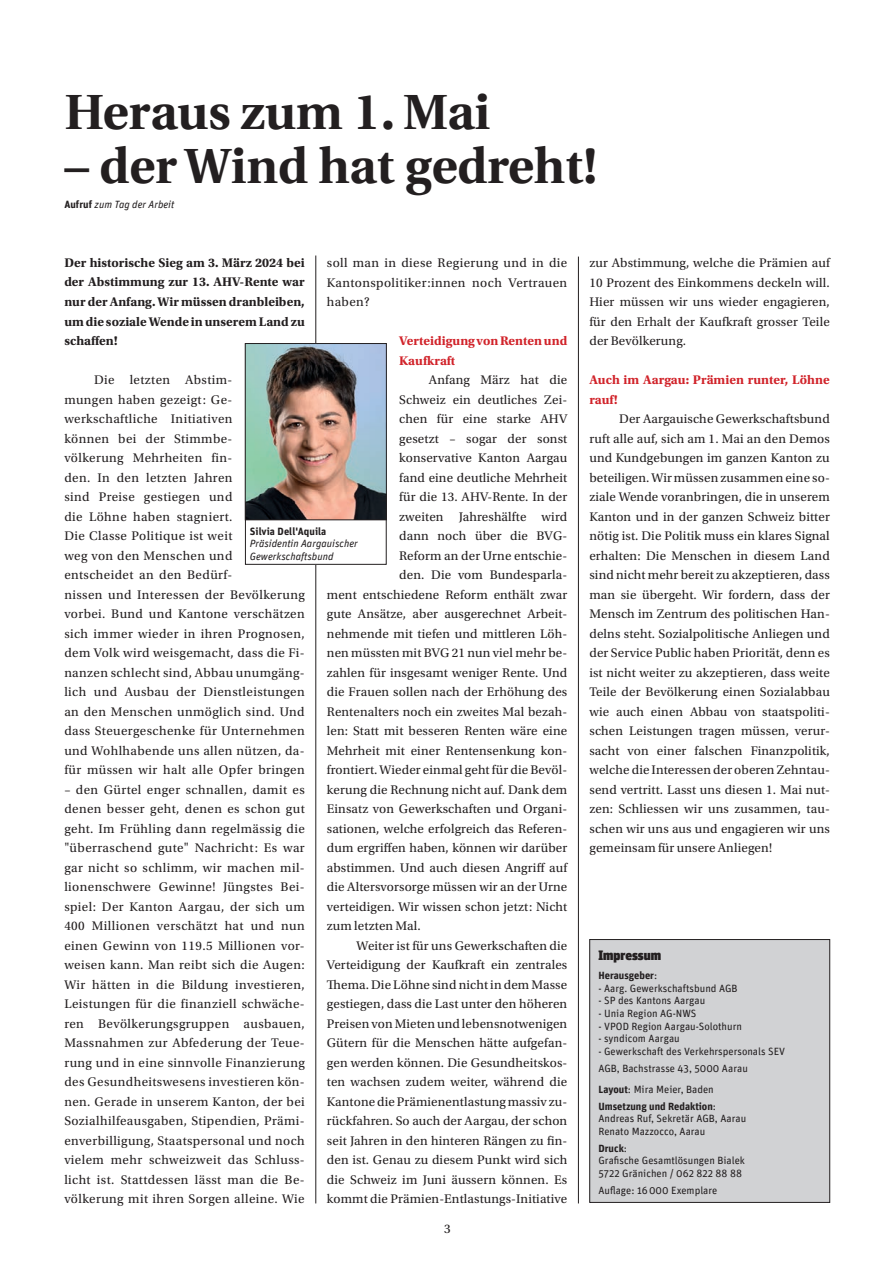
<style>
.page{position:relative;width:893px;height:1263px;background:#fff}
.page>*{position:absolute;margin:0;border:0;box-sizing:border-box;transform-origin:0 0}
.t1{font:700 49.5px "Utopia";color:#231f20}
.t2{font:900 13.5px "Unit";color:#231f20}
.t3{font:13.2px/19.5px "Utopia Std";letter-spacing:.01em;color:#231f20;text-align:justify}
.t4{font:13.2px/19.5px "Utopia Std";letter-spacing:.03em;color:#231f20}
.t5{font:700 13.2px/19.5px "Utopia Std";color:#231f20;text-align:justify}
.t6{font:700 13.2px/19.5px "Utopia Std";color:#d1232a}
.t7{font:10.5px/12.6px "Unit";color:#231f20}
.t8{font:italic 10.5px/12.6px "Unit";color:#231f20}
.t9{font:700 10.5px/16.8px "Unit";color:#231f20}
.t10{font:700 10.5px "Unit OT";letter-spacing:.005em;color:#231f20}
.s1{font-family:"Unit OT";font-weight:700;font-style:normal}
.s2{font-weight:400}
.s3{font-weight:700}
</style>
<div class="page">
<hr style="left:578px;top:257px;width:1px;height:946px;background:#231f20">
<hr style="left:316px;top:255px;width:1px;height:948px;background:#231f20">
<img style="left:247px;top:345px;width:137px;height:173px">
<div style="left:245px;top:343px;width:141px;height:177px;border:1px solid #231f20"></div>
<div style="left:590px;top:939px;width:240px;height:263px;background:#d1d2d4"></div>
<div style="left:589px;top:939px;width:241px;height:263px;border:1px solid #231f20"></div>
<h1 class="t1" style="left:64px;top:83px;width:427px">Heraus zum 1. Mai</h1>
<h1 class="t1" style="left:64px;top:137px;width:534px">– der Wind hat gedreht!</h1>
<p class="t8" style="left:64px;top:198px;width:111px"><span class="s1">Aufruf</span> zum Tag der Arbeit</p>
<p class="t5" style="left:64px;top:253px;width:242px">Der historische Sieg am 3. März 2024 bei der Abstimmung zur 13. AHV-Rente war nur der Anfang. Wir müssen dranbleiben, um die soziale Wende in unserem Land zu schaffen!</p>
<p class="t4" style="left:64px;top:370px;width:242px;text-indent:30px">Die letzten Abstim-<br>mungen haben gezeigt: Ge&shy;werkschaftliche Initiativen<br>können bei der Stimmbe-<br>völkerung Mehrheiten fin-<br>den. In den letzten Jahren<br>sind Preise gestiegen und<br>die Löhne haben stagniert.<br>Die Classe Politique ist weit<br>weg von den Menschen und entscheidet an den Bedürf-<br>nissen und Interessen der Bevölkerung vorbei. Bund und Kantone verschätzen sich immer wieder in ihren Prognosen, dem Volk wird weisgemacht, dass die Fi&shy;nanzen schlecht sind, Abbau unumgäng&shy;lich und Ausbau der Dienstleistungen an den Menschen unmöglich sind. Und dass Steuergeschenke für Unternehmen und Wohlhabende uns allen nützen, da&shy;für müssen wir halt alle Opfer bringen</p>
<p class="t3" style="left:64px;top:780px;width:242px">– den Gürtel enger schnallen, damit es denen besser geht, denen es schon gut geht. Im Frühling dann regelmässig die "überraschend gute" Nachricht: Es war gar nicht so schlimm, wir machen mil&shy;lionenschwere Gewinne! Jüngstes Bei&shy;spiel: Der Kanton Aargau, der sich um 400 Millionen verschätzt hat und nun einen Gewinn von 119.5 Millionen vor&shy;weisen kann. Man reibt sich die Augen:<br>Wir hätten in die Bildung investieren, Leistungen für die finanziell schwäche&shy;ren Bevölkerungsgruppen ausbauen, Massnahmen zur Abfederung der Teue&shy;rung und in eine sinnvolle Finanzierung des Gesundheitswesens investieren kön&shy;nen. Gerade in unserem Kanton, der bei Sozialhilfeausgaben, Stipendien, Prämi&shy;enverbilligung, Staatspersonal und noch vielem mehr schweizweit das Schluss&shy;licht ist. Stattdessen lässt man die Be&shy;völkerung mit ihren Sorgen alleine. Wie</p>
<p class="t3" style="left:327px;top:253px;width:242px">soll man in diese Regierung und in die Kantonspolitiker:innen noch Vertrauen haben?</p>
<p class="t6" style="left:399px;top:331px;width:170px">Verteidigung von Renten und<br>Kaufkraft</p>
<p class="t3" style="left:429px;top:370px;width:140px">Anfang März hat die</p>
<p class="t3" style="left:399px;top:390px;width:170px">Schweiz ein deutliches Zei-</p>
<p class="t3" style="left:399px;top:409px;width:170px">chen für eine starke AHV</p>
<p class="t3" style="left:399px;top:429px;width:170px">gesetzt – sogar der sonst</p>
<p class="t3" style="left:399px;top:448px;width:170px">konservative Kanton Aargau</p>
<p class="t3" style="left:399px;top:468px;width:170px">fand eine deutliche Mehrheit</p>
<p class="t3" style="left:399px;top:487px;width:170px">für die 13. AHV-Rente. In der</p>
<p class="t3" style="left:399px;top:507px;width:170px">zweiten Jahreshälfte wird</p>
<p class="t3" style="left:399px;top:526px;width:170px">dann noch über die BVG-</p>
<p class="t3" style="left:399px;top:546px;width:170px">Reform an der Urne entschie-</p>
<p class="t3" style="left:399px;top:565px;width:170px">den. Die vom Bundesparla-</p>
<p class="t3" style="left:327px;top:585px;width:242px">ment entschiedene Reform enthält zwar</p>
<p class="t3" style="left:327px;top:604px;width:242px">gute Ansätze, aber ausgerechnet Arbeit-</p>
<p class="t3" style="left:327px;top:624px;width:242px">nehmende mit tiefen und mittleren Löh-</p>
<p class="t3" style="left:327px;top:643px;width:242px">nen müssten mit BVG 21 nun viel mehr be-</p>
<p class="t3" style="left:327px;top:663px;width:242px">zahlen für insgesamt weniger Rente. Und</p>
<p class="t3" style="left:327px;top:682px;width:242px">die Frauen sollen nach der Erhöhung des</p>
<p class="t3" style="left:327px;top:702px;width:242px">Rentenalters noch ein zweites Mal bezah-</p>
<p class="t3" style="left:327px;top:721px;width:242px">len: Statt mit besseren Renten wäre eine</p>
<p class="t3" style="left:327px;top:741px;width:242px">Mehrheit mit einer Rentensenkung kon-</p>
<p class="t3" style="left:327px;top:760px;width:242px">frontiert. Wieder einmal geht für die Bevöl-</p>
<p class="t3" style="left:327px;top:780px;width:242px">kerung die Rechnung nicht auf. Dank dem</p>
<p class="t3" style="left:327px;top:799px;width:242px">Einsatz von Gewerkschaften und Organi-</p>
<p class="t3" style="left:327px;top:819px;width:242px">sationen, welche erfolgreich das Referen-</p>
<p class="t3" style="left:327px;top:838px;width:242px">dum ergriffen haben, können wir darüber</p>
<p class="t3" style="left:327px;top:858px;width:242px">abstimmen. Und auch diesen Angriff auf</p>
<p class="t3" style="left:327px;top:877px;width:242px">die Altersvorsorge müssen wir an der Urne</p>
<p class="t3" style="left:327px;top:897px;width:242px">verteidigen. Wir wissen schon jetzt: Nicht</p>
<p class="t3" style="left:327px;top:916px;width:95px">zum letzten Mal.</p>
<p class="t3" style="left:357px;top:936px;width:212px">Weiter ist für uns Gewerkschaften die</p>
<p class="t3" style="left:327px;top:955px;width:242px">Verteidigung der Kaufkraft ein zentrales</p>
<p class="t3" style="left:327px;top:975px;width:242px">Thema. Die Löhne sind nicht in dem Masse</p>
<p class="t3" style="left:327px;top:994px;width:242px">gestiegen, dass die Last unter den höheren</p>
<p class="t3" style="left:327px;top:1014px;width:242px">Preisen von Mieten und lebensnotwenigen</p>
<p class="t3" style="left:327px;top:1033px;width:242px">Gütern für die Menschen hätte aufgefan-</p>
<p class="t3" style="left:327px;top:1053px;width:242px">gen werden können. Die Gesundheitskos-</p>
<p class="t3" style="left:327px;top:1072px;width:242px">ten wachsen zudem weiter, während die</p>
<p class="t3" style="left:327px;top:1092px;width:242px">Kantone die Prämienentlastung massiv zu-</p>
<p class="t3" style="left:327px;top:1111px;width:242px">rückfahren. So auch der Aargau, der schon</p>
<p class="t3" style="left:327px;top:1131px;width:242px">seit Jahren in den hinteren Rängen zu fin-</p>
<p class="t3" style="left:327px;top:1150px;width:242px">den ist. Genau zu diesem Punkt wird sich</p>
<p class="t3" style="left:327px;top:1170px;width:242px">die Schweiz im Juni äussern können. Es</p>
<p class="t3" style="left:327px;top:1189px;width:242px">kommt die Prämien-Entlastungs-Initiative</p>
<p class="t10" style="left:250px;top:524px;width:78px">Silvia Dell'Aquila</p>
<p class="t8" style="left:250px;top:537px;width:110px">Präsidentin Aargauischer<br>Gewerkschaftsbund</p>
<p class="t3" style="left:444px;top:1219px;width:8px">3</p>
<p class="t3" style="left:589px;top:253px;width:242px">zur Abstimmung, welche die Prämien auf 10 Prozent des Einkommens deckeln will.<br>Hier müssen wir uns wieder engagieren, für den Erhalt der Kaufkraft grosser Teile der Bevölkerung.</p>
<p class="t6" style="left:589px;top:370px;width:242px">Auch im Aargau: Prämien runter, Löhne rauf!</p>
<p class="t3" style="left:589px;top:410px;width:242px;text-indent:30px">Der Aargauische Gewerkschaftsbund ruft alle auf, sich am 1. Mai an den Demos und Kundgebungen im ganzen Kanton zu beteiligen. Wir müssen zusammen eine so&shy;ziale Wende voranbringen, die in unserem Kanton und in der ganzen Schweiz bitter nötig ist. Die Politik muss ein klares Signal erhalten: Die Menschen in diesem Land sind nicht mehr bereit zu akzeptieren, dass man sie übergeht. Wir fordern, dass der Mensch im Zentrum des politischen Han&shy;delns steht. Sozialpolitische Anliegen und der Service Public haben Priorität, denn es ist nicht weiter zu akzeptieren, dass weite Teile der Bevölkerung einen Sozialabbau wie auch einen Abbau von staatspoliti&shy;schen Leistungen tragen müssen, verur&shy;sacht von einer falschen Finanzpolitik, welche die Interessen der oberen Zehntau&shy;send vertritt. Lasst uns diesen 1. Mai nut&shy;zen: Schliessen wir uns zusammen, tau&shy;schen wir uns aus und engagieren wir uns gemeinsam für unsere Anliegen!</p>
<p class="t2" style="left:598px;top:947px;width:64px">Impressum</p>
<p class="t9" style="left:598px;top:967px;width:60px">Herausgeber<span class="s2">:</span></p>
<p class="t7" style="left:598px;top:982px;width:141px">- Aarg. Gewerkschaftsbund AGB</p>
<p class="t7" style="left:598px;top:994px;width:108px">- SP des Kantons Aargau</p>
<p class="t7" style="left:598px;top:1007px;width:100px">- Unia Region AG-NWS</p>
<p class="t7" style="left:598px;top:1019px;width:145px">- VPOD Region Aargau-Solothurn</p>
<p class="t7" style="left:598px;top:1032px;width:83px">- syndicom Aargau</p>
<p class="t7" style="left:598px;top:1042px;width:188px;line-height:16.8px">- Gewerkschaft des Verkehrspersonals SEV<br>AGB, Bachstrasse 43, 5000 Aarau</p>
<p class="t9" style="left:598px;top:1080px;width:119px">Layout<span class="s2">: Mira Meier, Baden<br></span>Umsetzung und Redaktion<span class="s2">:</span></p>
<p class="t7" style="left:598px;top:1112px;width:149px">Andreas Ruf, Sekretär AGB, Aarau<br>Renato Mazzocco, Aarau</p>
<p class="t7" style="left:598px;top:1141px;width:148px"><span class="s3">Druck</span>:<br>Grafische Gesamtlösungen Bialek<br>5722 Gränichen / 062 822 88 88</p>
<p class="t7" style="left:598px;top:1183px;width:120px">Auflage: 16000 Exemplare</p>
</div>
